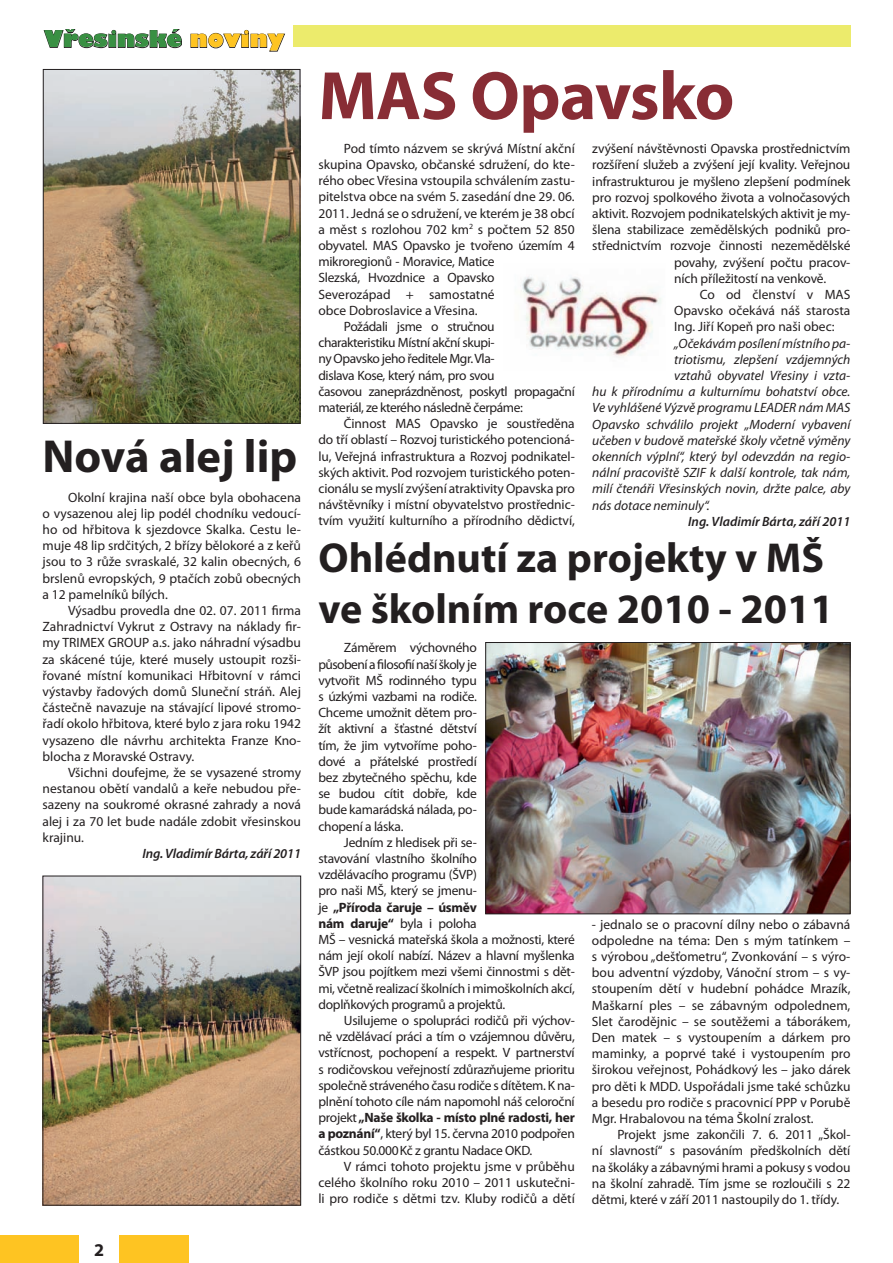
<style>
.page{position:relative;width:893px;height:1263px;background:#fff}
.page>*{position:absolute;margin:0;border:0;box-sizing:border-box;transform-origin:0 0}
.t1{font:700 69px "Myriad Pro";letter-spacing:-.01em;color:#882d35}
.t2{font:700 46.5px "Myriad Pro";color:#231f20}
.t3{font:700 42px "Myriad Pro";color:#231f20}
.t4{font:22.5px "Gilbert Ultra Bold CE";color:#399043}
.t5{font:700 18px "Myriad Pro";color:#231f20}
.t6{font:13.5px/16.2px "Myriad Pro";letter-spacing:-.01em;color:#231f20;text-align:justify}
.t7{font:italic 13.5px "Myriad Pro";color:#231f20}
.t8{font:13.5px/16.2px "Myriad Pro";letter-spacing:-.03em;color:#231f20}
.t9{font:italic 600 13.5px "Myriad Pro";color:#231f20}
.s1{color:#fec422}
.s2{font-weight:700}
</style>
<div class="page">
<div style="left:293px;top:26px;width:557px;height:21px;background:#eceb6c"></div>
<div style="left:120px;top:1235px;width:69px;height:28px;background:#fec422"></div>
<div style="left:0;top:1235px;width:78px;height:28px;background:#fec422"></div>
<svg style="left:43px;top:29px;width:139px;height:19px"></svg>
<svg style="left:190px;top:30px;width:95px;height:22px"></svg>
<img style="left:520px;top:276px;width:141px;height:81px">
<img style="left:45px;top:71px;width:253px;height:351px">
<div style="left:43px;top:69px;width:257px;height:355px;border:1px solid #231f20"></div>
<img style="left:45px;top:878px;width:254px;height:325px">
<div style="left:43px;top:876px;width:258px;height:329px;border:1px solid #231f20"></div>
<img style="left:487px;top:644px;width:361px;height:268px">
<div style="left:485px;top:642px;width:365px;height:272px;border:1px solid #231f20"></div>
<p class="t4" style="left:44px;top:26px;width:242px">Vřesinské <span class="s1">noviny</span></p>
<p class="t2" style="left:43px;top:426px;width:256px">Nová alej lip</p>
<p class="t6" style="left:43px;top:489px;width:260px;text-indent:26px">Okolní krajina naší obce byla obohacena o vysazenou alej lip podél chodníku vedoucí&shy;ho od hřbitova k sjezdovce Skalka. Cestu le&shy;muje 48 lip srdčitých, 2 břízy bělokoré a z keřů jsou to 3 růže svraskalé, 32 kalin obecných, 6 brslenů evropských, 9 ptačích zobů obecných a 12 pamelníků bílých.</p>
<p class="t6" style="left:43px;top:602px;width:260px;text-indent:26px">Výsadbu provedla dne 02. 07. 2011 firma Zahradnictví Vykrut z Ostravy na náklady fir&shy;my TRIMEX GROUP a.s. jako náhradní výsadbu za skácené túje, které musely ustoupit rozši&shy;řované místní komunikaci Hřbitovní v rámci výstavby řadových domů Sluneční stráň. Alej částečně navazuje na stávající lipové stromo&shy;řadí okolo hřbitova, které bylo z jara roku 1942 vysazeno dle návrhu architekta Franze Kno&shy;blocha z Moravské Ostravy.</p>
<p class="t6" style="left:43px;top:764px;width:260px;text-indent:26px">Všichni doufejme, že se vysazené stromy nestanou obětí vandalů a keře nebudou pře&shy;sazeny na soukromé okrasné zahrady a nová alej i za 70 let bude nadále zdobit vřesinskou krajinu.</p>
<p class="t9" style="left:142px;top:845px;width:160px">Ing. Vladimír Bárta, září 2011</p>
<p class="t5" style="left:94px;top:1238px;width:11px">2</p>
<p class="t1" style="left:318px;top:51px;width:418px">MAS Opavsko</p>
<p class="t6" style="left:318px;top:140px;width:258px;text-align:left;text-indent:26px">Pod tímto názvem se skrývá Místní akční skupina Opavsko, občanské sdružení, do kte&shy;rého obec Vřesina vstoupila schválením zastu&shy;pitelstva obce na svém 5. zasedání dne 29. 06.<br>2011. Jedná se o sdružení, ve kterém je 38 obcí a měst s rozlohou 702 km<sup>2</sup> s počtem 52 850 obyvatel. MAS Opavsko je tvořeno územím 4 mikroregionů - Moravice, Matice<br>Slezská, Hvozdnice a Opavsko<br>Severozápad + samostatné<br>obce Dobroslavice a Vřesina.</p>
<p class="t8" style="left:318px;top:318px;width:258px;text-indent:26px">Požádali jsme o stručnou charakteristiku Místní akční skupi-<br>ny Opavsko jeho ředitele Mgr. Vla-<br>dislava Kose, který nám, pro svou<br>časovou zaneprázdněnost, poskytl propagační materiál, ze kterého následně čerpáme:</p>
<p class="t6" style="left:318px;top:415px;width:258px;text-indent:26px">Činnost MAS Opavsko je soustředěna do tří oblastí – Rozvoj turistického potencioná&shy;lu, Veřejná infrastruktura a Rozvoj podnikatel&shy;ských aktivit. Pod rozvojem turistického poten&shy;cionálu se myslí zvýšení atraktivity Opavska pro návštěvníky i místní obyvatelstvo prostřednic&shy;tvím využití kulturního a přírodního dědictví,</p>
<p class="t6" style="left:592px;top:140px;width:260px">zvýšení návštěvnosti Opavska prostřednictvím</p>
<p class="t6" style="left:592px;top:156px;width:260px">rozšíření služeb a zvýšení její kvality. Veřejnou</p>
<p class="t6" style="left:592px;top:173px;width:260px">infrastrukturou je myšleno zlepšení podmínek</p>
<p class="t6" style="left:592px;top:189px;width:260px">pro rozvoj spolkového života a volnočasových</p>
<p class="t6" style="left:592px;top:205px;width:260px">aktivit. Rozvojem podnikatelských aktivit je my-</p>
<p class="t6" style="left:592px;top:221px;width:260px">šlena stabilizace zemědělských podniků pro-</p>
<p class="t6" style="left:592px;top:237px;width:260px">střednictvím rozvoje činnosti nezemědělské</p>
<p class="t6" style="left:674px;top:254px;width:178px">povahy, zvýšení počtu pracov-</p>
<p class="t6" style="left:674px;top:270px;width:153px">ních příležitostí na venkově.</p>
<p class="t6" style="left:674px;top:286px;width:178px;text-indent:26px">Co od členství v MAS Opavsko očekává náš starosta Ing. Jiří Kopeň pro naši obec:</p>
<p class="t7" style="left:674px;top:335px;width:178px">„Očekávám posílení místního pa-</p>
<p class="t7" style="left:674px;top:351px;width:178px">triotismu, zlepšení vzájemných</p>
<p class="t7" style="left:674px;top:367px;width:178px">vztahů obyvatel Vřesiny i vzta-</p>
<p class="t7" style="left:592px;top:383px;width:260px">hu k přírodnímu a kulturnímu bohatství obce.</p>
<p class="t7" style="left:592px;top:399px;width:260px">Ve vyhlášené Výzvě programu LEADER nám MAS</p>
<p class="t7" style="left:592px;top:416px;width:260px">Opavsko schválilo projekt „Moderní vybavení</p>
<p class="t7" style="left:592px;top:432px;width:260px">učeben v budově mateřské školy včetně výměny</p>
<p class="t7" style="left:592px;top:448px;width:260px">okenních výplní“, který byl odevzdán na regio-</p>
<p class="t7" style="left:592px;top:464px;width:260px">nální pracoviště SZIF k další kontrole, tak nám,</p>
<p class="t7" style="left:592px;top:480px;width:260px">milí čtenáři Vřesinských novin, držte palce, aby</p>
<p class="t7" style="left:592px;top:497px;width:119px">nás dotace neminuly“.</p>
<p class="t9" style="left:688px;top:513px;width:164px">Ing. Vladimír Bárta, září 2011</p>
<p class="t3" style="left:318px;top:531px;width:507px">Ohlédnutí za projekty v MŠ</p>
<p class="t3" style="left:318px;top:581px;width:517px">ve školním roce 2010 - 2011</p>
<p class="t6" style="left:318px;top:640px;width:160px;text-indent:26px">Záměrem výchovného působení a filosofií naší školy je vytvořit MŠ rodinného typu s úzkými vazbami na rodiče.<br>Chceme umožnit dětem pro&shy;žít aktivní a šťastné dětství tím, že jim vytvoříme poho&shy;dové a přátelské prostředí bez zbytečného spěchu, kde se budou cítit dobře, kde bude kamarádská nálada, po&shy;chopení a láska.</p>
<p class="t6" style="left:318px;top:834px;width:258px;text-align:left;text-indent:26px">Jedním z hledisek při se-<br>stavování vlastního školního<br>vzdělávacího programu (ŠVP)<br>pro naši MŠ, který se jmenu-<br>je <span class="s2">„Příroda čaruje – úsměv<br>nám daruje“</span> byla i poloha<br>MŠ – vesnická mateřská škola a možnosti, které nám její okolí nabízí. Název a hlavní myšlenka ŠVP jsou pojítkem mezi všemi činnostmi s dět&shy;mi, včetně realizací školních i mimoškolních akcí, doplňkových programů a projektů.</p>
<p class="t6" style="left:318px;top:1012px;width:258px;text-indent:26px">Usilujeme o spolupráci rodičů při výchov&shy;ně vzdělávací práci a tím o vzájemnou důvěru, vstřícnost, pochopení a respekt. V partnerství s rodičovskou veřejností zdůrazňujeme prioritu společně stráveného času rodiče s dítětem. K na&shy;plnění tohoto cíle nám napomohl náš celoroční projekt <span class="s2">„Naše školka - místo plné radosti, her a poznání“</span>, který byl 15. června 2010 podpořen částkou 50.000Kč z grantu Nadace OKD.</p>
<p class="t6" style="left:318px;top:1158px;width:258px;text-indent:26px">V rámci tohoto projektu jsme v průběhu celého školního roku 2010 – 2011 uskutečni&shy;li pro rodiče s dětmi tzv. Kluby rodičů a dětí</p>
<p class="t6" style="left:592px;top:916px;width:260px">- jednalo se o pracovní dílny nebo o zábavná odpoledne na téma: Den s mým tatínkem – s výrobou „dešťometru“, Zvonkování – s výro&shy;bou adventní výzdoby, Vánoční strom – s vy&shy;stoupením dětí v hudební pohádce Mrazík, Maškarní ples – se zábavným odpolednem, Slet čarodějnic – se soutěžemi a táborákem, Den matek – s vystoupením a dárkem pro maminky, a poprvé také i vystoupením pro širokou veřejnost, Pohádkový les – jako dárek pro děti k MDD. Uspořádali jsme také schůzku a besedu pro rodiče s pracovnicí PPP v Porubě Mgr. Hrabalovou na téma Školní zralost.</p>
<p class="t6" style="left:592px;top:1126px;width:260px;text-indent:26px">Projekt jsme zakončili 7. 6. 2011 „Škol&shy;ní slavností“ s pasováním předškolních dětí na školáky a zábavnými hrami a pokusy s vodou na školní zahradě. Tím jsme se rozloučili s 22 dětmi, které v září 2011 nastoupily do 1. třídy.</p>
</div>
